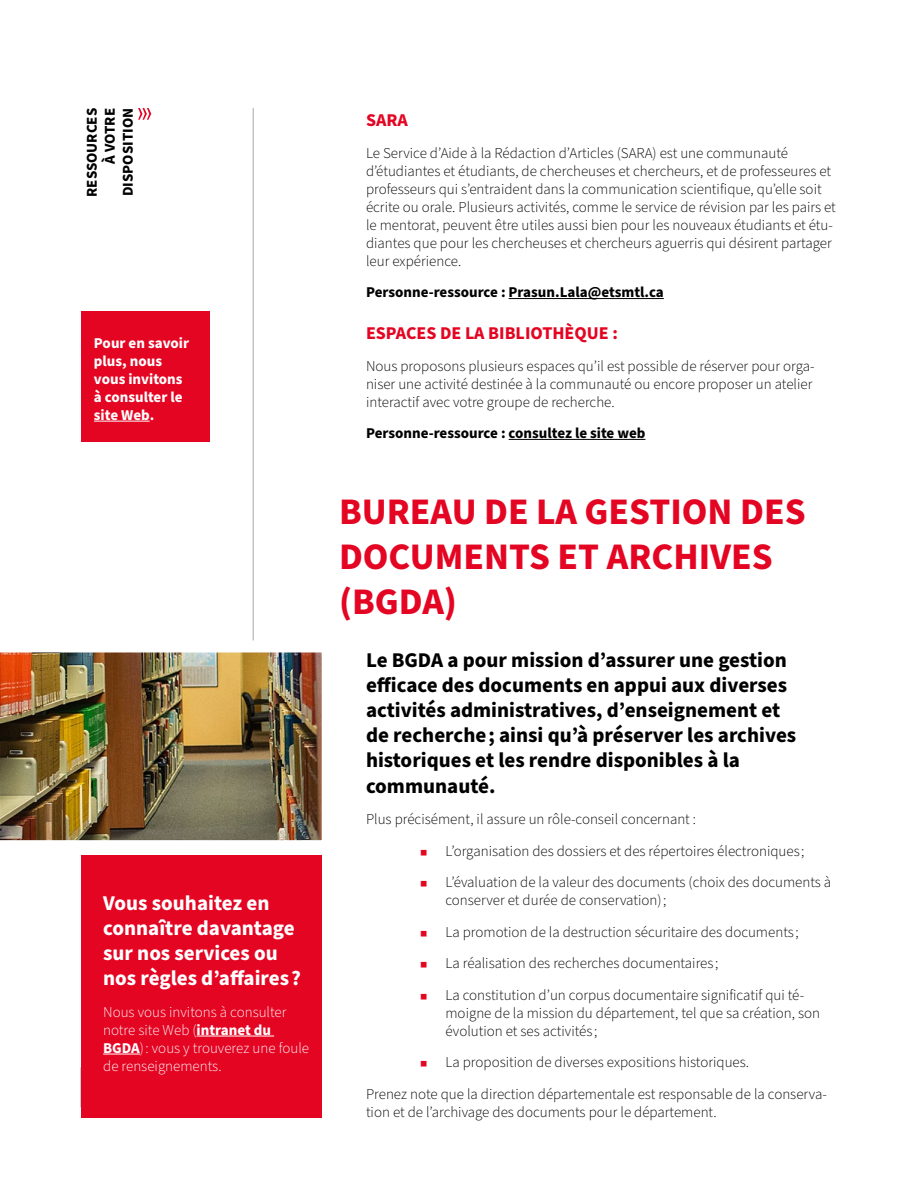
<style>
.page{position:relative;width:918px;height:1188px;background:#fff}
.page>*{position:absolute;margin:0;border:0;box-sizing:border-box;transform-origin:0 0}
.t1{font:700 37.5px/45px "Source Sans Pro";color:#e40523}
.t2{font:700 21px/25.2px "Source Sans Pro";color:#000}
.t3{font:700 21px/25.2px "Source Sans Pro";color:#fff}
.TexteRegulier{font:700 18px "Source Sans Pro";color:#e40523}
.TexteRegulier-2{font:300 15px/18px "Source Sans Pro";color:#000}
.TexteRegulier-3{font:700 15px/18px "Source Sans Pro";color:#000;text-align:right}
.t4{font:300 15px/18px "Source Sans Pro";color:#fff}
.t5{font:700 15px/18px "Source Sans Pro";color:#fff}
.s1{font-weight:700}
.s2{font-weight:400;font-size:24px;color:#e40523}
</style>
<div class="page">
<svg style="left:138px;top:108px;width:13px;height:12px"></svg>
<hr style="left:509px;top:298px;width:155px;height:1px;background:#000">
<hr style="left:509px;top:439px;width:136px;height:1px;background:#000">
<hr style="left:253px;top:108px;width:1px;height:721px;background:#a8a8a7">
<div style="left:81px;top:855px;width:241px;height:262px;background:#e40523"></div>
<hr style="left:197px;top:1036px;width:77px;height:1px;background:#fff">
<hr style="left:103px;top:1054px;width:37px;height:1px;background:#fff">
<div style="left:81px;top:311px;width:129px;height:130px;background:#e40523"></div>
<hr style="left:94px;top:421px;width:56px;height:1px;background:#fff">
<img style="left:0;top:634px;width:322px;height:207px">
<p class="TexteRegulier-3" style="left:83px;top:197px;width:90px;rotate:-90deg">RESSOURCES<br>À VOTRE<br>DISPOSITION</p>
<p class="t5" style="left:94px;top:334px;width:97px">Pour en savoir plus, nous vous invitons à consulter le site Web.</p>
<p class="t3" style="left:103px;top:891px;width:199px">Vous souhaitez en connaître davantage sur nos services ou nos règles d’affaires ?</p>
<p class="t4" style="left:103px;top:1003px;width:207px">Nous vous invitons à consulter notre site Web (<span class="s1">intranet du<br>BGDA</span>) : vous y trouverez une foule de renseignements.</p>
<p class="TexteRegulier" style="left:366px;top:108px;width:43px">SARA</p>
<p class="TexteRegulier-2" style="left:366px;top:144px;width:471px">Le Service d’Aide à la Rédaction d’Articles (SARA) est une communauté d’étudiantes et étudiants, de chercheuses et chercheurs, et de professeures et professeurs qui s’entraident dans la communication scientifique, qu’elle soit écrite ou orale. Plusieurs activités, comme le service de révision par les pairs et le mentorat, peuvent être utiles aussi bien pour les nouveaux étudiants et étu&shy;diantes que pour les chercheuses et chercheurs aguerris qui désirent partager leur expérience.</p>
<p class="TexteRegulier-3" style="left:366px;top:284px;width:299px">Personne-ressource : Prasun.Lala@etsmtl.ca</p>
<h5 class="TexteRegulier" style="left:366px;top:321px;width:253px">ESPACES DE LA BIBLIOTHÈQUE :</h5>
<p class="TexteRegulier-2" style="left:366px;top:357px;width:450px">Nous proposons plusieurs espaces qu’il est possible de réserver pour orga&shy;niser une activité destinée à la communauté ou encore proposer un atelier interactif avec votre groupe de recherche.</p>
<p class="TexteRegulier-3" style="left:366px;top:425px;width:281px">Personne-ressource : consultez le site web</p>
<h3 class="t1" style="left:339px;top:490px;width:468px">BUREAU DE LA GESTION DES<br>DOCUMENTS ET ARCHIVES (BGDA)</h3>
<h4 class="t2" style="left:366px;top:648px;width:432px">Le BGDA a pour mission d’assurer une gestion efficace des documents en appui aux diverses activités administratives, d’enseignement et de recherche ; ainsi qu’à préserver les archives historiques et les rendre disponibles à la communauté.</h4>
<p class="TexteRegulier-2" style="left:366px;top:811px;width:332px">Plus précisément, il assure un rôle-conseil concernant :</p>
<p class="TexteRegulier-2" style="left:420px;top:842px;width:386px"><span class="s2">▪</span> L’organisation des dossiers et des répertoires électroniques ;</p>
<p class="TexteRegulier-2" style="left:446px;top:874px;width:387px;text-indent:-26px"><span class="s2">▪</span> L’évaluation de la valeur des documents (choix des documents à conserver et durée de conservation) ;</p>
<p class="TexteRegulier-2" style="left:420px;top:923px;width:380px"><span class="s2">▪</span> La promotion de la destruction sécuritaire des documents ;</p>
<p class="TexteRegulier-2" style="left:420px;top:955px;width:300px"><span class="s2">▪</span> La réalisation des recherches documentaires ;</p>
<p class="TexteRegulier-2" style="left:446px;top:986px;width:376px;text-indent:-26px"><span class="s2">▪</span> La constitution d’un corpus documentaire significatif qui té&shy;moigne de la mission du département, tel que sa création, son évolution et ses activités ;</p>
<p class="TexteRegulier-2" style="left:420px;top:1054px;width:331px"><span class="s2">▪</span> La proposition de diverses expositions historiques.</p>
<p class="TexteRegulier-2" style="left:366px;top:1085px;width:462px">Prenez note que la direction départementale est responsable de la conserva&shy;tion et de l’archivage des documents pour le département.</p>
</div>
